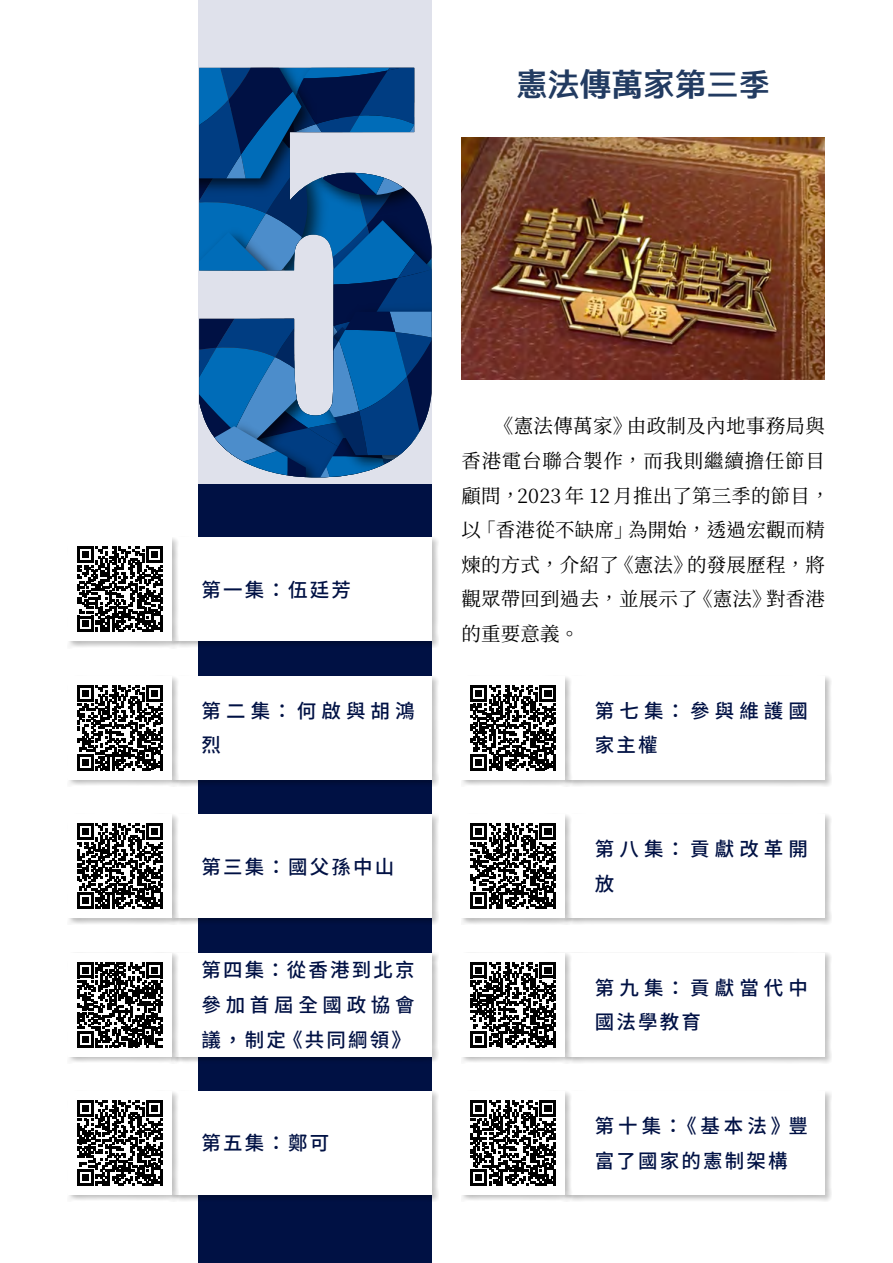
<style>
.page{position:relative;width:893px;height:1263px;background:#fff}
.page>*{position:absolute;margin:0;border:0;box-sizing:border-box;transform-origin:0 0}
.t1{font:800 31.5px "AR Fang Xin Shu H7 B5 Std";letter-spacing:.01em;color:#223b61}
.t2{font:19.5px/34.7px "Source Han Serif TC";letter-spacing:.01em;color:#000}
.t3{font:500 19.5px/34.7px "Source Han Sans HK";letter-spacing:.11em;color:#014}
.t4{font:500 19.5px/34.7px "Source Han Sans HK";letter-spacing:.26em;color:#014}
</style>
<div class="page">
<div style="left:198px;top:0;width:234px;height:1263px;background:#014"></div>
<div style="left:198px;top:0;width:234px;height:483px;background:#dfe1eb"></div>
<img style="left:461px;top:137px;width:364px;height:242px">
<div style="left:564px;top:813px;width:268px;height:112px;background:#000;opacity:.25"></div>
<div style="left:565px;top:814px;width:260px;height:104px;background:#fff"></div>
<div style="left:461px;top:813px;width:111px;height:112px;background:#000;opacity:.25"></div>
<div style="left:461px;top:814px;width:104px;height:104px;background:#fff"></div>
<svg style="left:471px;top:823px;width:85px;height:86px"></svg>
<div style="left:564px;top:1090px;width:268px;height:112px;background:#000;opacity:.25"></div>
<div style="left:565px;top:1091px;width:260px;height:104px;background:#fff"></div>
<div style="left:461px;top:1090px;width:111px;height:112px;background:#000;opacity:.25"></div>
<div style="left:461px;top:1091px;width:104px;height:104px;background:#fff"></div>
<svg style="left:471px;top:1100px;width:85px;height:86px"></svg>
<div style="left:564px;top:675px;width:268px;height:112px;background:#000;opacity:.25"></div>
<div style="left:565px;top:676px;width:260px;height:104px;background:#fff"></div>
<div style="left:461px;top:675px;width:111px;height:112px;background:#000;opacity:.25"></div>
<div style="left:461px;top:676px;width:104px;height:104px;background:#fff"></div>
<svg style="left:471px;top:685px;width:85px;height:85px"></svg>
<div style="left:564px;top:952px;width:268px;height:111px;background:#000;opacity:.25"></div>
<div style="left:565px;top:953px;width:260px;height:103px;background:#fff"></div>
<div style="left:461px;top:952px;width:111px;height:112px;background:#000;opacity:.25"></div>
<div style="left:461px;top:953px;width:104px;height:103px;background:#fff"></div>
<svg style="left:471px;top:962px;width:85px;height:85px"></svg>
<svg style="left:199px;top:68px;width:233px;height:409px"></svg>
<div style="left:171px;top:537px;width:268px;height:111px;background:#000;opacity:.25"></div>
<div style="left:172px;top:537px;width:260px;height:104px;background:#fff"></div>
<div style="left:67px;top:537px;width:112px;height:111px;background:#000;opacity:.25"></div>
<div style="left:68px;top:537px;width:104px;height:104px;background:#fff"></div>
<svg style="left:77px;top:547px;width:86px;height:85px"></svg>
<hr style="left:160px;top:616px;width:3px;height:16px;background:#000">
<div style="left:171px;top:1090px;width:268px;height:112px;background:#000;opacity:.25"></div>
<div style="left:172px;top:1091px;width:260px;height:104px;background:#fff"></div>
<div style="left:67px;top:1090px;width:112px;height:112px;background:#000;opacity:.25"></div>
<div style="left:68px;top:1091px;width:104px;height:104px;background:#fff"></div>
<svg style="left:77px;top:1100px;width:86px;height:86px"></svg>
<hr style="left:160px;top:1169px;width:3px;height:17px;background:#000">
<div style="left:171px;top:813px;width:268px;height:112px;background:#000;opacity:.25"></div>
<div style="left:172px;top:814px;width:260px;height:104px;background:#fff"></div>
<div style="left:67px;top:813px;width:112px;height:112px;background:#000;opacity:.25"></div>
<div style="left:68px;top:814px;width:104px;height:104px;background:#fff"></div>
<svg style="left:77px;top:823px;width:86px;height:86px"></svg>
<hr style="left:160px;top:893px;width:3px;height:16px;background:#000">
<div style="left:171px;top:675px;width:268px;height:112px;background:#000;opacity:.25"></div>
<div style="left:172px;top:676px;width:260px;height:104px;background:#fff"></div>
<div style="left:67px;top:675px;width:112px;height:112px;background:#000;opacity:.25"></div>
<div style="left:68px;top:676px;width:104px;height:104px;background:#fff"></div>
<svg style="left:77px;top:685px;width:86px;height:85px"></svg>
<hr style="left:160px;top:754px;width:3px;height:16px;background:#000">
<div style="left:171px;top:952px;width:268px;height:111px;background:#000;opacity:.25"></div>
<div style="left:172px;top:953px;width:260px;height:103px;background:#fff"></div>
<div style="left:67px;top:952px;width:112px;height:112px;background:#000;opacity:.25"></div>
<div style="left:68px;top:953px;width:104px;height:103px;background:#fff"></div>
<svg style="left:77px;top:962px;width:86px;height:85px"></svg>
<h1 class="t1" style="left:516px;top:67px;width:256px">憲法傳萬家第三季</h1>
<p class="t3" style="left:202px;top:573px;width:151px">第一集：伍廷芳</p>
<p class="t4" style="left:202px;top:694px;width:214px">第二集：何啟與胡鴻烈</p>
<p class="t3" style="left:202px;top:849px;width:194px">第三集：國父孫中山</p>
<p class="t3" style="left:202px;top:953px;width:214px;text-align:justify">第四集：從香港到北京參加首屆全國政協會議，制定《共同綱領》</p>
<p class="t3" style="left:202px;top:1126px;width:129px">第五集：鄭可</p>
<p class="t2" style="left:461px;top:409px;width:370px;text-indent:33px">《憲法傳萬家》由政制及內地事務局與香港電台聯合製作，而我則繼續擔任節目顧問，2023 年 12 月推出了第三季的節目，以「香港從不缺席」為開始，透過宏觀而精煉的方式，介紹了《憲法》的發展歷程，將觀眾帶回到過去，並展示了《憲法》對香港的重要意義。</p>
<p class="t4" style="left:595px;top:694px;width:214px">第七集：參與維護國家主權</p>
<p class="t4" style="left:595px;top:832px;width:214px">第八集：貢獻改革開放</p>
<p class="t4" style="left:595px;top:971px;width:214px">第九集：貢獻當代中國法學教育</p>
<p class="t3" style="left:595px;top:1109px;width:214px">第十集：《基本法》豐富了國家的憲制架構</p>
</div>
